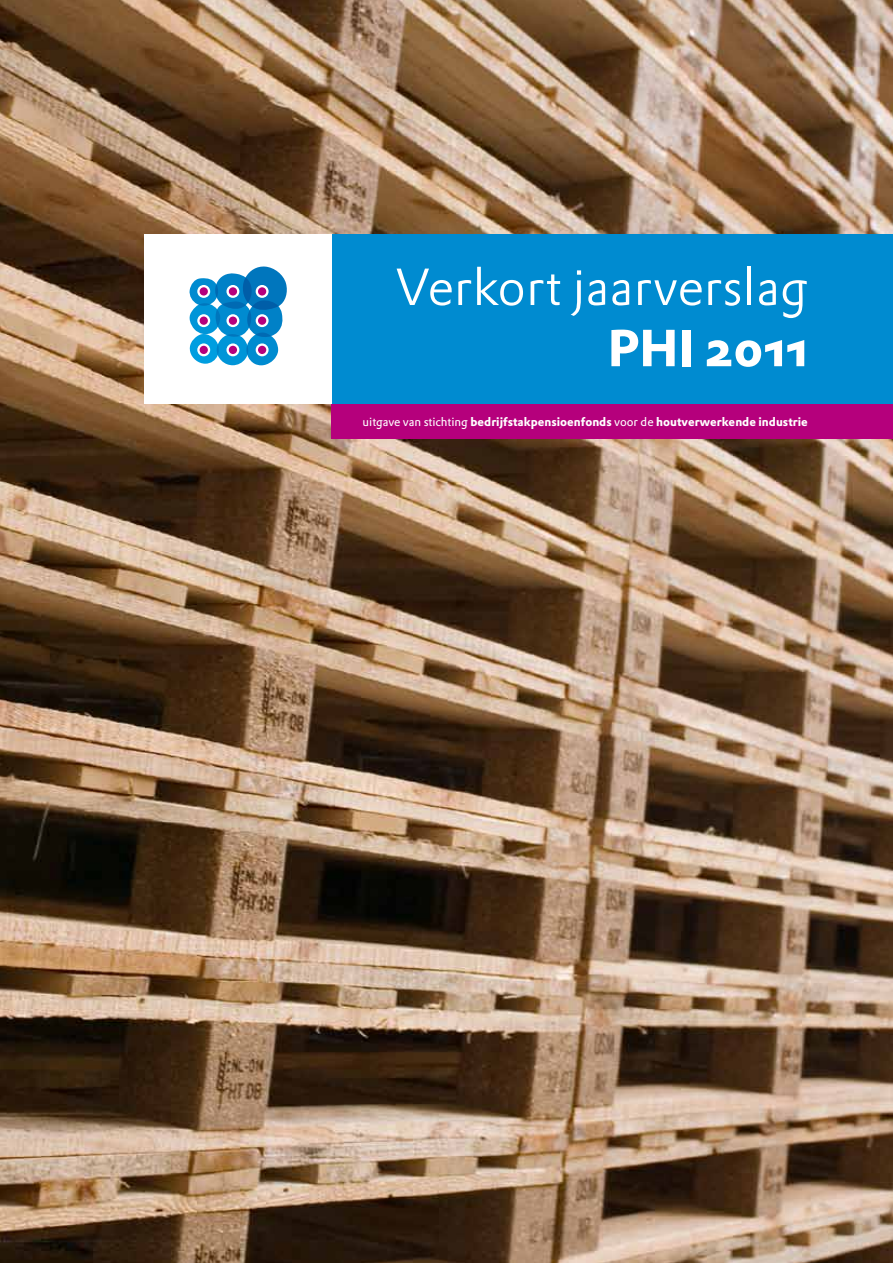
<style>
.page{position:relative;width:893px;height:1263px;background:#fff}
.page>*{position:absolute;margin:0;border:0;box-sizing:border-box;transform-origin:0 0}
.t1{font:51px "DTL Prokyon ST Light";color:#fff}
.t2{font:51px "DTL Prokyon ST Bold";color:#fff}
.t3{font:12px "DTL Prokyon ST Bold";color:#fff}
.s1{font-family:"DTL Prokyon T"}
</style>
<div class="page">
<img style="left:0;top:0;width:893px;height:1263px">
<div style="left:332px;top:235px;width:561px;height:173px;background:#008bd0"></div>
<div style="left:332px;top:404px;width:561px;height:35px;background:#b5007c"></div>
<div style="left:145px;top:235px;width:187px;height:169px;background:#fff"></div>
<svg style="left:189px;top:266px;width:98px;height:99px"></svg>
<h1 class="t1" style="left:395px;top:253px;width:414px">Verkort jaarverslag</h1>
<h1 class="t2" style="left:608px;top:314px;width:202px">PHI 2011</h1>
<p class="t3" style="left:362px;top:414px;width:447px"><span class="s1">uitgave van stichting</span> bedrijfstakpensioenfonds <span class="s1">voor de</span> houtverwerkende industrie</p>
</div>
